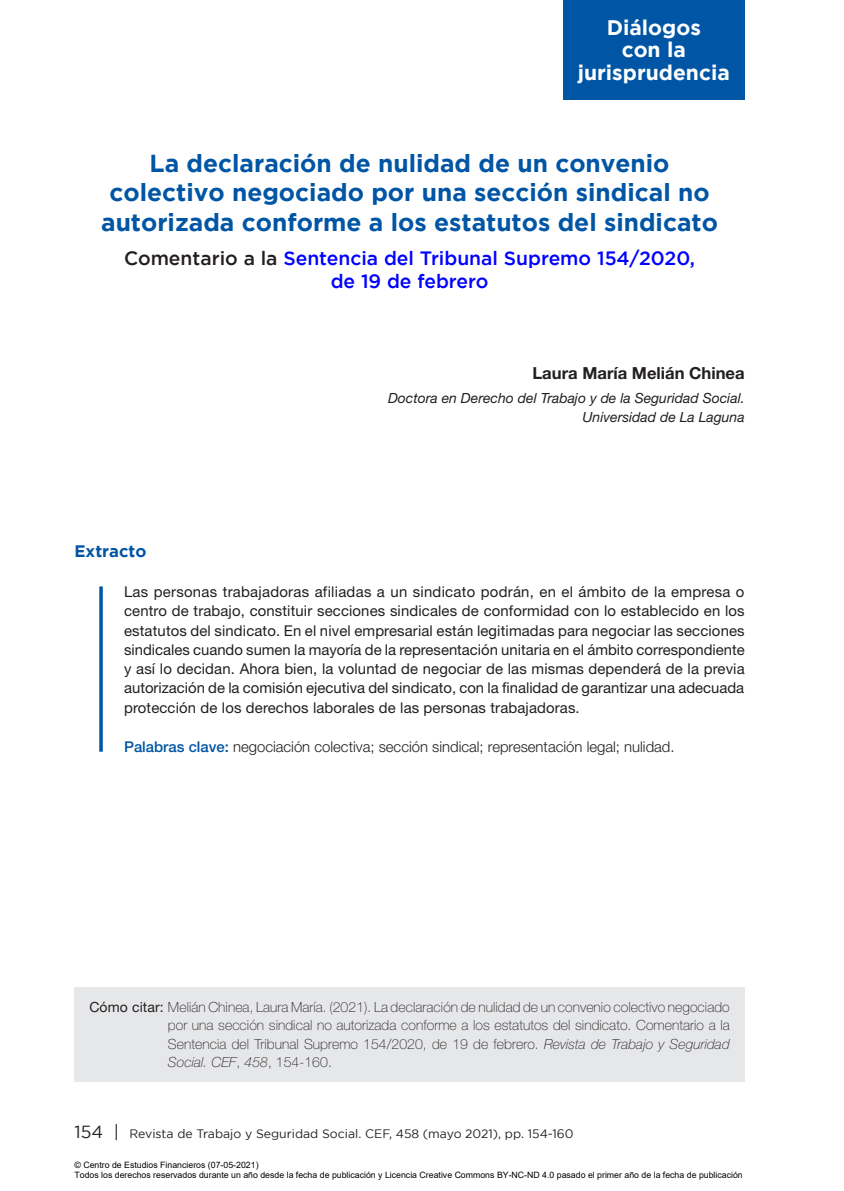
<style>
.page{position:relative;width:844px;height:1191px;background:#fff}
.page>*{position:absolute;margin:0;border:0;box-sizing:border-box;transform-origin:0 0}
.t1{font:700 24.5px/29.8px "Gotham";color:#0155a5;text-align:center}
.t2{font:700 21px/22.8px "Gotham";color:#fff;text-align:center}
.t3{font:500 19.25px/23.6px "Gotham";color:#00f;text-align:center}
.t4{font:700 16.62px "Helvetica Neue LT Std";color:#231f20}
.t5{font:700 16.62px "Gotham";color:#0155a5}
.t6{font:14.88px/19.2px "Helvetica Neue LT Std";letter-spacing:.01em;color:#231f20;text-align:justify}
.t7{font:300 14.88px "Helvetica Neue LT Std";color:#231f20}
.t8{font:100 14px/18.4px "Helvetica Neue LT Std";letter-spacing:.005em;color:#231f20;text-align:justify}
.t9{font:italic 14px/19.2px "Helvetica Neue LT Std";color:#231f20;text-align:right}
.t10{font:12.25px "Gotham";color:#231f20}
.t11{font:8.75px/10.5px "Arial";color:#000}
.s1{color:#231f20}
.s2{font-weight:500;color:#0155a5}
.s3{font-weight:400}
.s4{font-style:italic}
.s5{font-size:17.5px}
</style>
<div class="page">
<div style="left:74px;top:987px;width:670px;height:94px;background:#e6e7e9"></div>
<svg style="left:99px;top:586px;width:4px;height:165px"></svg>
<div style="left:562px;top:0;width:182px;height:99px;background:#0155a5"></div>
<h2 class="t2" style="left:577px;top:15px;width:154px">Diálogos<br>con la jurisprudencia</h2>
<h1 class="t1" style="left:101px;top:147px;width:618px">La declaración de nulidad de un convenio colectivo negociado por una sección sindical no autorizada conforme a los estatutos del sindicato</h1>
<p class="t3" style="left:124px;top:246px;width:572px"><span class="s1">Comentario a la</span> Sentencia del Tribunal Supremo 154/2020, de 19 de febrero</p>
<p class="t4" style="left:532px;top:363px;width:214px">Laura María Melián Chinea</p>
<p class="t9" style="left:388px;top:388px;width:358px">Doctora en Derecho del Trabajo y de la Seguridad Social.<br>Universidad de La Laguna</p>
<p class="t5" style="left:74px;top:541px;width:73px">Extracto</p>
<p class="t6" style="left:124px;top:582px;width:622px">Las personas trabajadoras afiliadas a un sindicato podrán, en el ámbito de la empresa o centro de trabajo, constituir secciones sindicales de conformidad con lo establecido en los estatutos del sindicato. En el nivel empresarial están legitimadas para negociar las secciones sindicales cuando sumen la mayoría de la representación unitaria en el ámbito correspondiente y así lo decidan. Ahora bien, la voluntad de negociar de las mismas dependerá de la previa autorización de la comisión ejecutiva del sindicato, con la finalidad de garantizar una adecuada protección de los derechos laborales de las personas trabajadoras.</p>
<p class="t7" style="left:124px;top:737px;width:552px"><span class="s2">Palabras clave:</span> negociación colectiva; sección sindical; representación legal; nulidad.</p>
<p class="t8" style="left:168px;top:997px;width:563px;text-indent:-79px"><span class="s3">Cómo citar:</span> Melián Chinea, Laura María. (2021). La declaración de nulidad de un convenio colectivo negociado por una sección sindical no autorizada conforme a los estatutos del sindicato. Comentario a la Sentencia del Tribunal Supremo 154/2020, de 19 de febrero. <span class="s4">Revista de Trabajo y Seguridad Social. CEF</span>, <span class="s4">458</span>, 154-160.</p>
<p class="t10" style="left:74px;top:1127px;width:500px"><span class="s5">154 |</span> Revista de Trabajo y Seguridad Social. CEF, 458 (mayo 2021), pp. 154-160</p>
<p class="t11" style="left:74px;top:1159px;width:669px">© Centro de Estudios Financieros (07-05-2021)<br>Todos los derechos reservados durante un año desde la fecha de publicación y Licencia Creative Commons BY-NC-ND 4.0 pasado el primer año de la fecha de publicación</p>
</div>
